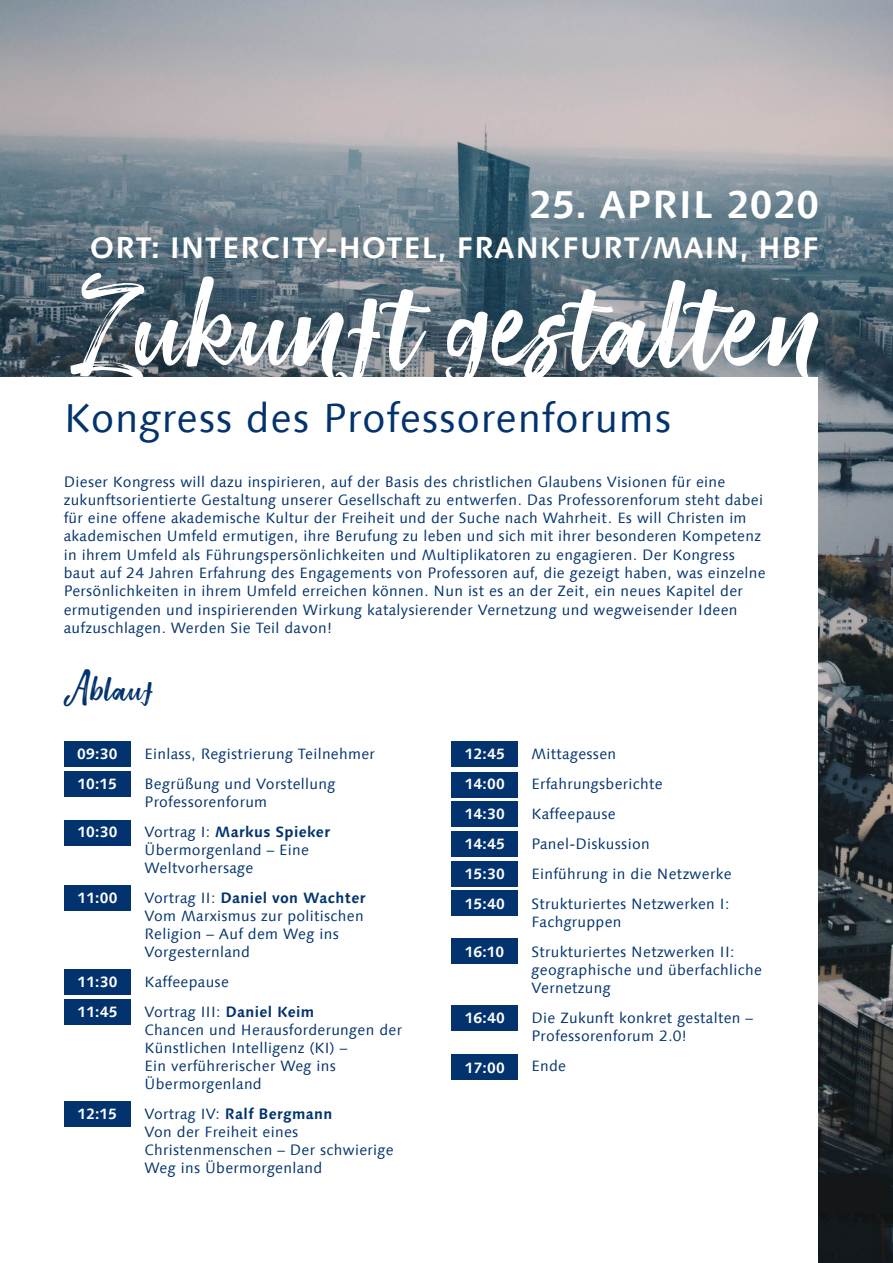
<style>
.page{position:relative;width:893px;height:1263px;background:#fff}
.page>*{position:absolute;margin:0;border:0;box-sizing:border-box;transform-origin:0 0}
.t1{font:165.6px "Smithen";color:#fff}
.t2{font:45px "Smithen";color:#03336f}
.t3{font:40.5px "Linotype Syntax Com";letter-spacing:.02em;color:#03336f}
.t4{font:700 39px "Linotype Syntax Com";letter-spacing:.02em;color:#fff}
.t5{font:700 30px "Linotype Syntax Com";letter-spacing:.02em;color:#fff}
.t6{font:15px/18px "Linotype Syntax Com";letter-spacing:.02em;color:#03336f}
.t7{font:700 15px/30px "Linotype Syntax Com";letter-spacing:.02em;color:#fff}
.s1{font-weight:700}
</style>
<div class="page">
<div style="left:451px;top:861px;width:67px;height:25px;background:#03336f"></div>
<div style="left:451px;top:831px;width:67px;height:26px;background:#03336f"></div>
<div style="left:451px;top:802px;width:67px;height:25px;background:#03336f"></div>
<div style="left:451px;top:772px;width:67px;height:25px;background:#03336f"></div>
<img style="left:818px;top:376px;width:75px;height:887px">
<img style="left:0;top:0;width:893px;height:376px">
<div style="left:451px;top:1054px;width:67px;height:26px;background:#03336f"></div>
<div style="left:451px;top:1006px;width:67px;height:25px;background:#03336f"></div>
<div style="left:451px;top:939px;width:67px;height:25px;background:#03336f"></div>
<div style="left:451px;top:891px;width:67px;height:25px;background:#03336f"></div>
<div style="left:451px;top:742px;width:67px;height:25px;background:#03336f"></div>
<div style="left:64px;top:1101px;width:67px;height:25px;background:#03336f"></div>
<div style="left:64px;top:999px;width:67px;height:25px;background:#03336f"></div>
<div style="left:64px;top:969px;width:67px;height:25px;background:#03336f"></div>
<div style="left:64px;top:885px;width:67px;height:25px;background:#03336f"></div>
<div style="left:64px;top:820px;width:67px;height:26px;background:#03336f"></div>
<div style="left:64px;top:772px;width:67px;height:25px;background:#03336f"></div>
<div style="left:64px;top:742px;width:67px;height:25px;background:#03336f"></div>
<h3 class="t4" style="left:529px;top:180px;width:292px">25. APRIL 2020</h3>
<h3 class="t5" style="left:90px;top:229px;width:731px">ORT: INTERCITY-HOTEL, FRANKFURT/MAIN, HBF</h3>
<h1 class="t1" style="left:71px;top:223px;width:753px">Zukunft gestalten</h1>
<h3 class="t3" style="left:64px;top:392px;width:609px">Kongress des Professorenforums</h3>
<p class="t6" style="left:64px;top:472px;width:703px">Dieser Kongress will dazu inspirieren, auf der Basis des christlichen Glaubens Visionen für eine zukunftsorientierte Gestaltung unserer Gesellschaft zu entwerfen. Das Professorenforum steht dabei für eine offene akademische Kultur der Freiheit und der Suche nach Wahrheit. Es will Christen im akademischen Umfeld ermutigen, ihre Berufung zu leben und sich mit ihrer besonderen Kompetenz in ihrem Umfeld als Führungspersönlichkeiten und Multiplikatoren zu engagieren. Der Kongress baut auf 24 Jahren Erfahrung des Engagements von Professoren auf, die gezeigt haben, was einzelne Persönlichkeiten in ihrem Umfeld erreichen können. Nun ist es an der Zeit, ein neues Kapitel der ermutigenden und inspirierenden Wirkung katalysierender Vernetzung und wegweisender Ideen aufzuschlagen. Werden Sie Teil davon!</p>
<h2 class="t2" style="left:64px;top:662px;width:92px">Ablauf</h2>
<p class="t7" style="left:77px;top:739px;width:42px">09:30<br>10:15</p>
<p class="t7" style="left:77px;top:817px;width:42px">10:30</p>
<p class="t7" style="left:77px;top:883px;width:42px">11:00</p>
<p class="t7" style="left:77px;top:967px;width:42px">11:30<br>11:45</p>
<p class="t7" style="left:77px;top:1099px;width:41px">12:15</p>
<p class="t6" style="left:145px;top:739px;width:232px;line-height:30px">Einlass, Registrierung Teilnehmer<br>Begrüßung und Vorstellung</p>
<p class="t6" style="left:145px;top:787px;width:187px;line-height:30px">Professorenforum<br>Vortrag I: <span class="s1">Markus Spieker</span></p>
<p class="t6" style="left:145px;top:841px;width:166px">Übermorgenland – Eine<br>Weltvorhersage</p>
<p class="t6" style="left:145px;top:889px;width:222px">Vortrag II: <span class="s1">Daniel von Wachter<br></span>Vom Marxismus zur politischen<br>Religion – Auf dem Weg ins<br>Vorgesternland</p>
<p class="t6" style="left:145px;top:967px;width:171px;line-height:30px">Kaffeepause<br>Vortrag III: <span class="s1">Daniel Keim</span></p>
<p class="t6" style="left:145px;top:1021px;width:259px">Chancen und Herausforderungen der<br>Künstlichen Intelligenz (KI) –<br>Ein verführerischer Weg ins<br>Übermorgenland</p>
<p class="t6" style="left:145px;top:1105px;width:251px">Vortrag IV: <span class="s1">Ralf Bergmann<br></span>Von der Freiheit eines<br>Christenmenschen – Der schwierige<br>Weg ins Übermorgenland</p>
<p class="t7" style="left:465px;top:739px;width:42px;text-align:justify">12:45<br>14:00<br>14:30<br>14:45<br>15:30<br>15:40</p>
<p class="t7" style="left:465px;top:937px;width:41px">16:10</p>
<p class="t7" style="left:465px;top:1003px;width:42px">16:40</p>
<p class="t7" style="left:465px;top:1052px;width:42px">17:00</p>
<p class="t6" style="left:531px;top:739px;width:202px;line-height:30px">Mittagessen<br>Erfahrungsberichte<br>Kaffeepause<br>Panel-Diskussion<br>Einführung in die Netzwerke<br>Strukturiertes Netzwerken I:</p>
<p class="t6" style="left:531px;top:907px;width:204px;line-height:30px">Fachgruppen<br>Strukturiertes Netzwerken II:</p>
<p class="t6" style="left:531px;top:961px;width:232px">geographische und überfachliche<br>Vernetzung</p>
<p class="t6" style="left:531px;top:1009px;width:223px">Die Zukunft konkret gestalten –<br>Professorenforum 2.0!</p>
<p class="t6" style="left:531px;top:1057px;width:36px">Ende</p>
</div>
